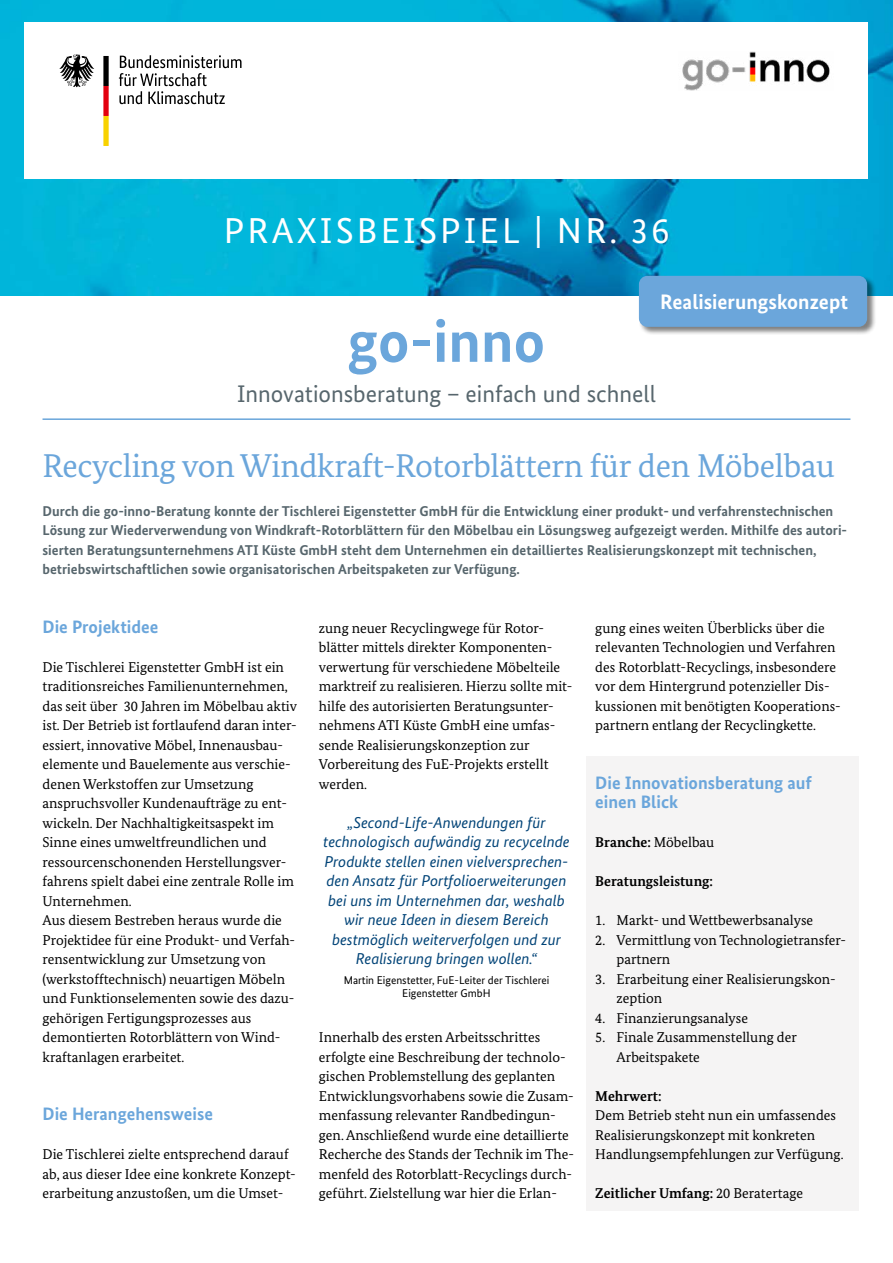
<style>
.page{position:relative;width:893px;height:1263px;background:#fff}
.page>*{position:absolute;margin:0;border:0;box-sizing:border-box;transform-origin:0 0}
.p_titel{font:700 60px "Bundes Sans";color:#6ba6db}
.t1{font:36px "Bundes Sans";letter-spacing:.085em;color:#fff}
.t2{font:33px "Bundes Serif";letter-spacing:-.01em;color:#6ba6db}
.p_sub{font:24px "Bundes Sans";color:#57666d}
.t3{font:700 21px "Bundes Sans";color:#fff}
.t4{font:700 18px/19.5px "Bundes Sans";color:#6ba6db}
.t5{font:italic 15.75px/19.5px "Bundes Sans";color:#004377;text-align:center}
.t6{font:14.25px/19.5px "Bundes Serif";color:#000}
.p_einstieg{font:700 14.25px/19.5px "Bundes Sans";color:#57666d}
.t7{font:700 14.25px "Bundes Serif";color:#000}
.t8{font:11.25px/13.5px "Bundes Sans";color:#000;text-align:center}
.s1{font-weight:400}
.s2{font-weight:700}
</style>
<div class="page">
<hr style="left:43px;top:418px;width:807px;height:2px;background:#6aa6db">
<div style="left:587px;top:756px;width:272px;height:455px;background:#f5f4f4"></div>
<img style="left:0;top:0;width:893px;height:295px">
<div style="left:639px;top:275px;width:237px;height:61px;background:#000;opacity:.5"></div>
<div style="left:639px;top:276px;width:228px;height:51px;background:#6ba6db;border-radius:9px"></div>
<div style="left:25px;top:23px;width:843px;height:156px;background:#fff"></div>
<svg style="left:119px;top:55px;width:123px;height:49px"></svg>
<svg style="left:59px;top:55px;width:35px;height:32px"></svg>
<svg style="left:103px;top:56px;width:6px;height:90px"></svg>
<img style="left:682px;top:52px;width:148px;height:39px">
<h2 class="t1" style="left:224px;top:208px;width:447px">PRAXISBEISPIEL | NR. 36</h2>
<h3 class="t3" style="left:660px;top:289px;width:189px">Realisierungskonzept</h3>
<p class="p_titel" style="left:348px;top:305px;width:199px">go-inno</p>
<p class="p_sub" style="left:237px;top:379px;width:420px">Innovationsberatung – einfach und schnell</p>
<h1 class="t2" style="left:43px;top:445px;width:794px">Recycling von Windkraft-Rotorblättern für den Möbelbau</h1>
<p class="p_einstieg" style="left:43px;top:501px;width:806px">Durch die go-inno-Beratung konnte der Tischlerei Eigenstetter GmbH für die Entwicklung einer produkt- und verfahrenstechnischen Lösung zur Wiederverwendung von Windkraft-Rotorblättern für den Möbelbau ein Lösungsweg aufgezeigt werden. Mithilfe des autori&shy;sierten Beratungsunternehmens ATI Küste GmbH steht dem Unternehmen ein detailliertes Realisierungskonzept mit technischen, betriebswirtschaftlichen sowie organisatorischen Arbeitspaketen zur Verfügung.</p>
<h2 class="t4" style="left:43px;top:617px;width:117px">Die Projektidee</h2>
<p class="t6" style="left:43px;top:657px;width:256px">Die Tischlerei Eigenstetter GmbH ist ein traditionsreiches Familienunternehmen, das seit über 30 Jahren im Möbelbau aktiv ist. Der Betrieb ist fortlaufend daran inter&shy;essiert, innovative Möbel, Innenausbau&shy;elemente und Bauelemente aus verschie&shy;denen Werkstoffen zur Umsetzung anspruchsvoller Kundenaufträge zu ent&shy;wickeln. Der Nachhaltigkeitsaspekt im Sinne eines umweltfreundlichen und ressourcenschonenden Herstellungsver&shy;fahrens spielt dabei eine zentrale Rolle im Unternehmen.<br>Aus diesem Bestreben heraus wurde die Projektidee für eine Produkt- und Verfah&shy;rensentwicklung zur Umsetzung von (werkstofftechnisch) neuartigen Möbeln und Funktionselementen sowie des dazu&shy;gehörigen Fertigungsprozesses aus demontierten Rotorblättern von Wind&shy;kraftanlagen erarbeitet.</p>
<h2 class="t4" style="left:43px;top:1104px;width:172px">Die Herangehensweise</h2>
<p class="t6" style="left:43px;top:1145px;width:253px">Die Tischlerei zielte entsprechend darauf ab, aus dieser Idee eine konkrete Konzept&shy;erarbeitung anzustoßen, um die Umset-</p>
<p class="t6" style="left:319px;top:618px;width:255px">zung neuer Recyclingwege für Rotor&shy;blätter mittels direkter Komponenten&shy;verwertung für verschiedene Möbelteile marktreif zu realisieren. Hierzu sollte mit&shy;hilfe des autorisierten Beratungsunter&shy;nehmens ATI Küste GmbH eine umfas&shy;sende Realisierungskonzeption zur Vorbereitung des FuE-Projekts erstellt werden.</p>
<p class="t5" style="left:323px;top:812px;width:248px">„Second-Life-Anwendungen für technologisch aufwändig zu recycelnde Produkte stellen einen vielversprechen&shy;den Ansatz für Portfolioerweiterungen bei uns im Unternehmen dar, weshalb wir neue Ideen in diesem Bereich bestmöglich weiterverfolgen und zur Realisierung bringen wollen.“</p>
<p class="t8" style="left:344px;top:973px;width:207px">Martin Eigenstetter, FuE-Leiter der Tischlerei<br>Eigenstetter GmbH</p>
<p class="t6" style="left:319px;top:1028px;width:257px">Innerhalb des ersten Arbeitsschrittes erfolgte eine Beschreibung der technolo&shy;gischen Problemstellung des geplanten Entwicklungsvorhabens sowie die Zusam&shy;menfassung relevanter Randbedingun&shy;gen. Anschließend wurde eine detaillierte Recherche des Stands der Technik im The&shy;menfeld des Rotorblatt-Recyclings durch&shy;geführt. Zielstellung war hier die Erlan-</p>
<p class="t6" style="left:595px;top:618px;width:247px">gung eines weiten Überblicks über die relevanten Technologien und Verfahren des Rotorblatt-Recyclings, insbesondere vor dem Hintergrund potenzieller Dis&shy;kussionen mit benötigten Kooperations&shy;partnern entlang der Recyclingkette.</p>
<h2 class="t4" style="left:595px;top:773px;width:218px">Die Innovationsberatung auf einen Blick</h2>
<p class="t7" style="left:595px;top:834px;width:121px">Branche: <span class="s1">Möbelbau</span></p>
<p class="t7" style="left:595px;top:873px;width:119px">Beratungsleistung:</p>
<p class="t6" style="left:595px;top:911px;width:219px">1. Markt- und Wettbewerbsanalyse</p>
<p class="t6" style="left:617px;top:930px;width:231px;text-indent:-21px">2. Vermittlung von Technologietransfer&shy;partnern</p>
<p class="t6" style="left:617px;top:969px;width:221px;text-indent:-21px">3. Erarbeitung einer Realisierungskon&shy;zeption</p>
<p class="t6" style="left:595px;top:1008px;width:154px">4. Finanzierungsanalyse</p>
<p class="t6" style="left:617px;top:1028px;width:182px;text-indent:-21px">5. Finale Zusammenstellung der<br>Arbeitspakete</p>
<p class="t6" style="left:595px;top:1086px;width:250px"><span class="s2">Mehrwert:<br></span>Dem Betrieb steht nun ein umfassendes<br>Realisierungskonzept mit konkreten<br>Handlungsempfehlungen zur Verfügung.</p>
<p class="t7" style="left:595px;top:1185px;width:209px">Zeitlicher Umfang: <span class="s1">20 Beratertage</span></p>
</div>
